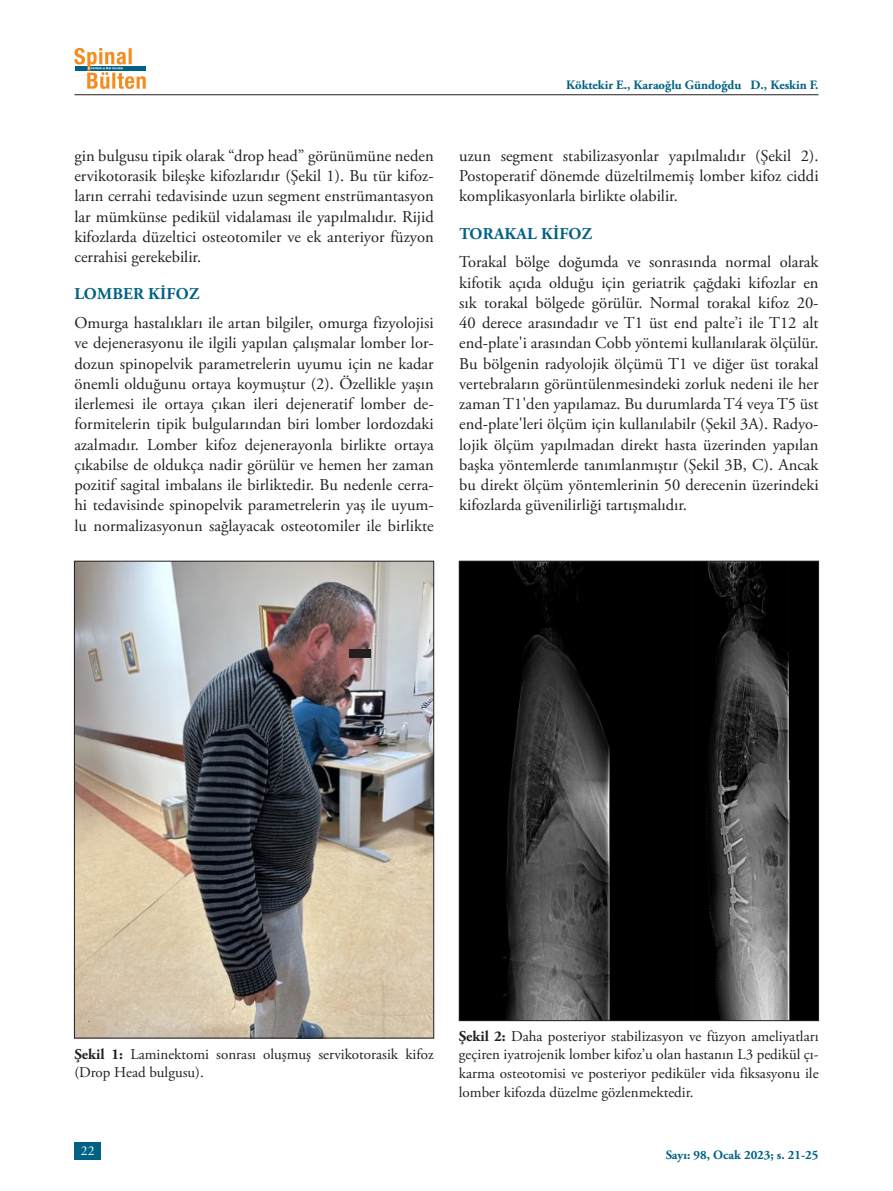
<style>
.page{position:relative;width:893px;height:1191px;background:#fff}
.page>*{position:absolute;margin:0;border:0;box-sizing:border-box;transform-origin:0 0}
.t1{font:16.5px/20.2px "Adobe Garamond Pro";color:#231f20;text-align:justify}
.t2{font:700 16.5px "Adobe Garamond Pro";letter-spacing:.015em;color:#006185}
.Liste_Paragraf{font:15px/18.8px "Adobe Garamond Pro";color:#231f20}
.t3{font:13.5px "Adobe Garamond Pro";color:#fff}
.t4{font:700 12.75px "Adobe Garamond Pro";color:#006185}
.s1{font-weight:700}
</style>
<div class="page">
<div style="left:74px;top:1141px;width:27px;height:18px;background:#006185"></div>
<hr style="left:74px;top:94px;width:745px;height:1px;background:#231f20">
<svg style="left:74px;top:48px;width:72px;height:41px"></svg>
<img style="left:76px;top:563px;width:356px;height:473px">
<img style="left:461px;top:563px;width:356px;height:456px">
<div style="left:349px;top:649px;width:21px;height:9px;background:#231f20"></div>
<p class="t1" style="left:74px;top:146px;width:361px">gin bulgusu tipik olarak “drop head” görünümüne neden ervikotorasik bileşke kifozlarıdır (Şekil 1). Bu tür kifoz&shy;ların cerrahi tedavisinde uzun segment enstrümantasyon lar mümkünse pedikül vidalaması ile yapılmalıdır. Rijid kifozlarda düzeltici osteotomiler ve ek anteriyor füzyon cerrahisi gerekebilir.</p>
<p class="t2" style="left:75px;top:284px;width:126px">LOMBER KIFOZ</p>
<p class="t1" style="left:74px;top:313px;width:361px">Omurga hastalıkları ile artan bilgiler, omurga fizyolojisi ve dejenerasyonu ile ilgili yapılan çalışmalar lomber lor&shy;dozun spinopelvik parametrelerin uyumu için ne kadar önemli olduğunu ortaya koymuştur (2). Özellikle yaşın ilerlemesi ile ortaya çıkan ileri dejeneratif lomber de&shy;formitelerin tipik bulgularından biri lomber lordozdaki azalmadır. Lomber kifoz dejenerayonla birlikte ortaya çıkabilse de oldukça nadir görülür ve hemen her zaman pozitif sagital imbalans ile birliktedir. Bu nedenle cerra&shy;hi tedavisinde spinopelvik parametrelerin yaş ile uyum&shy;lu normalizasyonun sağlayacak osteotomiler ile birlikte</p>
<p class="t4" style="left:566px;top:77px;width:254px">Köktekir E., Karaoğlu Gündoğdu D., Keskin F.</p>
<p class="t1" style="left:459px;top:146px;width:361px">uzun segment stabilizasyonlar yapılmalıdır (Şekil 2).<br>Postoperatif dönemde düzeltilmemiş lomber kifoz ciddi komplikasyonlarla birlikte olabilir.</p>
<p class="t2" style="left:459px;top:224px;width:134px">TORAKAL KIFOZ</p>
<p class="t1" style="left:459px;top:253px;width:361px">Torakal bölge doğumda ve sonrasında normal olarak kifotik açıda olduğu için geriatrik çağdaki kifozlar en sık torakal bölgede görülür. Normal torakal kifoz 20- 40 derece arasındadır ve T1 üst end palte’i ile T12 alt end-plate'i arasından Cobb yöntemi kullanılarak ölçülür.<br>Bu bölgenin radyolojik ölçümü T1 ve diğer üst torakal vertebraların görüntülenmesindeki zorluk nedeni ile her zaman T1'den yapılamaz. Bu durumlarda T4 veya T5 üst end-plate'leri ölçüm için kullanılabilr (Şekil 3A). Radyo&shy;lojik ölçüm yapılmadan direkt hasta üzerinden yapılan başka yöntemlerde tanımlanmıştır (Şekil 3B, C). Ancak bu direkt ölçüm yöntemlerinin 50 derecenin üzerindeki kifozlarda güvenilirliği tartışmalıdır.</p>
<p class="Liste_Paragraf" style="left:74px;top:1045px;width:361px"><span class="s1">Şekil 1:</span> Laminektomi sonrası oluşmuş servikotorasik kifoz (Drop Head bulgusu).</p>
<p class="t3" style="left:81px;top:1143px;width:15px">22</p>
<p class="Liste_Paragraf" style="left:459px;top:1027px;width:361px;text-align:justify"><span class="s1">Şekil 2:</span> Daha posteriyor stabilizasyon ve füzyon ameliyatları geçiren iyatrojenik lomber kifoz’u olan hastanın L3 pedikül çı&shy;karma osteotomisi ve posteriyor pediküler vida fiksasyonu ile lomber kifozda düzelme gözlenmektedir.</p>
<p class="t4" style="left:666px;top:1147px;width:154px">Sayı: 98, Ocak 2023; s. 21-25</p>
</div>
